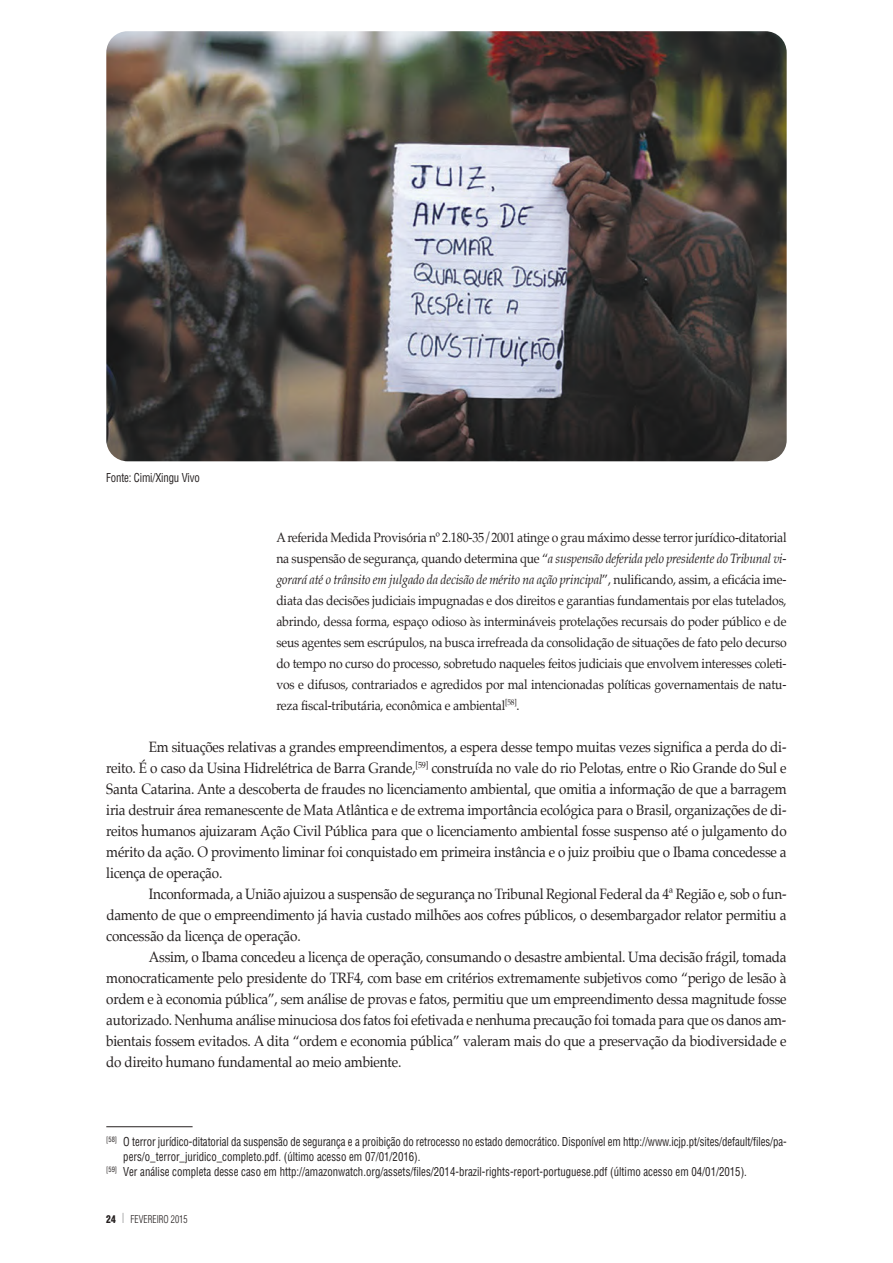
<style>
.page{position:relative;width:893px;height:1263px;background:#fff}
.page>*{position:absolute;margin:0;border:0;box-sizing:border-box;transform-origin:0 0}
.t1{font:15px/21px "Palatino";letter-spacing:-.015em;color:#241f1f;text-align:justify;scale:.9 1}
.t2{font:13.5px/21px "Palatino";letter-spacing:-.015em;color:#241f1f;text-align:justify;scale:.9 1}
.t3{font:condensed 12px "Helvetica";color:#241f1f;scale:.9 1}
.t4{font:300 condensed 10.5px "Helvetica";color:#241f1f;scale:.9 1}
.s1{font-style:italic}
.s2{font-weight:900}
.s3{font-size:13.5px;color:#969698}
</style>
<div class="page">
<img style="left:106px;top:31px;width:681px;height:430px;border-radius:21px">
<hr style="left:106px;top:1126px;width:87px;height:1px;background:#241f1f">
<p class="t3" style="left:106px;top:471px;width:105px">Fonte: Cimi/Xingu Vivo</p>
<p class="t2" style="left:276px;top:527px;width:568px">A referida Medida Provisória nº 2.180-35/2001 atinge o grau máximo desse terror jurídico-ditatorial na suspensão de segurança, quando determina que “<span class="s1">a suspensão deferida pelo presidente do Tribunal vi&shy;gorará até o trânsito em julgado da decisão de mérito na ação principal</span>”, nulificando, assim, a eficácia ime&shy;diata das decisões judiciais impugnadas e dos direitos e garantias fundamentais por elas tutelados, abrindo, dessa forma, espaço odioso às intermináveis protelações recursais do poder público e de seus agentes sem escrúpulos, na busca irrefreada da consolidação de situações de fato pelo decurso do tempo no curso do processo, sobretudo naqueles feitos judiciais que envolvem interesses coleti&shy;vos e difusos, contrariados e agredidos por mal intencionadas políticas governamentais de natu&shy;reza fiscal-tributária, econômica e ambiental<sup>[58]</sup>.</p>
<p class="t1" style="left:106px;top:737px;width:757px;text-indent:43px">Em situações relativas a grandes empreendimentos, a espera desse tempo muitas vezes significa a perda do di&shy;reito. É o caso da Usina Hidrelétrica de Barra Grande,<sup>[59]</sup> construída no vale do rio Pelotas, entre o Rio Grande do Sul e Santa Catarina. Ante a descoberta de fraudes no licenciamento ambiental, que omitia a informação de que a barragem iria destruir área remanescente de Mata Atlântica e de extrema importância ecológica para o Brasil, organizações de di&shy;reitos humanos ajuizaram Ação Civil Pública para que o licenciamento ambiental fosse suspenso até o julgamento do mérito da ação. O provimento liminar foi conquistado em primeira instância e o juiz proibiu que o Ibama concedesse a licença de operação.</p>
<p class="t1" style="left:106px;top:884px;width:757px;text-indent:43px">Inconformada, a União ajuizou a suspensão de segurança no Tribunal Regional Federal da 4ª Região e, sob o fun&shy;damento de que o empreendimento já havia custado milhões aos cofres públicos, o desembargador relator permitiu a concessão da licença de operação.</p>
<p class="t1" style="left:106px;top:947px;width:757px;text-indent:43px">Assim, o Ibama concedeu a licença de operação, consumando o desastre ambiental. Uma decisão frágil, tomada monocraticamente pelo presidente do TRF4, com base em critérios extremamente subjetivos como “perigo de lesão à ordem e à economia pública”, sem análise de provas e fatos, permitiu que um empreendimento dessa magnitude fosse autorizado. Nenhuma análise minuciosa dos fatos foi efetivada e nenhuma precaução foi tomada para que os danos am&shy;bientais fossem evitados. A dita “ordem e economia pública” valeram mais do que a preservação da biodiversidade e do direito humano fundamental ao meio ambiente.</p>
<p class="t3" style="left:106px;top:1134px;width:757px"><sup>[58]</sup> O terror jurídico-ditatorial da suspensão de segurança e a proibição do retrocesso no estado democrático. Disponível em http://www.icjp.pt/sites/default/files/pa-</p>
<p class="t3" style="left:123px;top:1149px;width:332px">pers/o_terror_juridico_completo.pdf. (último acesso em 07/01/2016).</p>
<p class="t3" style="left:106px;top:1164px;width:713px"><sup>[59]</sup> Ver análise completa desse caso em http://amazonwatch.org/assets/files/2014-brazil-rights-report-portuguese.pdf (último acesso em 04/01/2015).</p>
<p class="t4" style="left:106px;top:1213px;width:92px"><span class="s2">24</span> <span class="s3">l</span> FEVEREIRO 2015</p>
</div>
